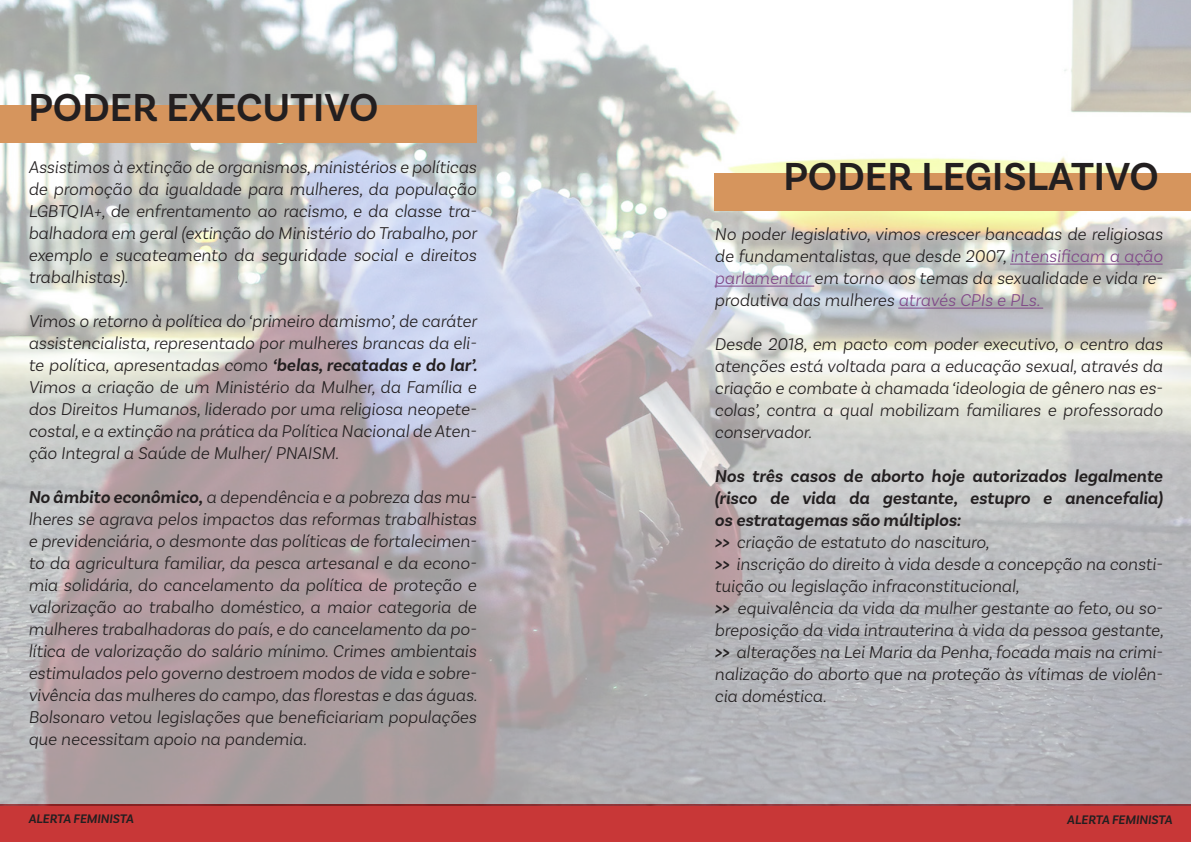
<style>
.page{position:relative;width:1191px;height:842px;background:#fff}
.page>*{position:absolute;margin:0;border:0;box-sizing:border-box;transform-origin:0 0}
.t1{font:600 41px "Basic Sans";color:#231f20}
.t2{font:italic 300 18px/22px "Basic Sans";color:#231f20;text-align:justify}
.t3{font:italic 600 18px/22px "Basic Sans";color:#231f20;text-align:justify}
.t4{font:italic 600 13px "Basic Sans";color:#231f20}
.s1{font-weight:600}
.s2{color:#804888}
</style>
<div class="page">
<div style="left:0;top:805px;width:1191px;height:37px;background:#c83737"></div>
<img style="left:0;top:0;width:1191px;height:806px">
<div style="left:714px;top:173px;width:477px;height:37px;background:#d6955d"></div>
<div style="left:0;top:105px;width:476px;height:37px;background:#d6955d"></div>
<hr style="left:1010px;top:264px;width:152px;height:1px;background:#804888">
<hr style="left:714px;top:286px;width:100px;height:1px;background:#804888">
<hr style="left:898px;top:308px;width:145px;height:1px;background:#804888">
<p class="t1" style="left:28px;top:83px;width:351px">PODER EXECUTIVO</p>
<p class="t2" style="left:28px;top:156px;width:450px">Assistimos à extinção de organismos, ministérios e políticas de promoção da igualdade para mulheres, da população LGBTQIA+, de enfrentamento ao racismo, e da classe tra&shy;balhadora em geral (extinção do Ministério do Trabalho, por exemplo e sucateamento da seguridade social e direitos trabalhistas).</p>
<p class="t2" style="left:28px;top:310px;width:450px">Vimos o retorno à política do ‘primeiro damismo’, de caráter assistencialista, representado por mulheres brancas da eli&shy;te política, apresentadas como <span class="s1">‘belas, recatadas e do lar’.<br></span>Vimos a criação de um Ministério da Mulher, da Família e dos Direitos Humanos, liderado por uma religiosa neopete&shy;costal, e a extinção na prática da Política Nacional de Aten&shy;ção Integral a Saúde de Mulher/ PNAISM.</p>
<p class="t2" style="left:28px;top:486px;width:450px"><span class="s1">No âmbito econômico,</span> a dependência e a pobreza das mu&shy;lheres se agrava pelos impactos das reformas trabalhistas e previdenciária, o desmonte das políticas de fortalecimen&shy;to da agricultura familiar, da pesca artesanal e da econo&shy;mia solidária, do cancelamento da política de proteção e valorização ao trabalho doméstico, a maior categoria de mulheres trabalhadoras do país, e do cancelamento da po&shy;lítica de valorização do salário mínimo. Crimes ambientais estimulados pelo governo destroem modos de vida e sobre&shy;vivência das mulheres do campo, das florestas e das águas.<br>Bolsonaro vetou legislações que beneficiariam populações que necessitam apoio na pandemia.</p>
<p class="t1" style="left:783px;top:152px;width:377px">PODER LEGISLATIVO</p>
<p class="t2" style="left:714px;top:223px;width:449px">No poder legislativo, vimos crescer bancadas de religiosas de fundamentalistas, que desde 2007, <span class="s2">intensificam a ação parlamentar</span> em torno aos temas da sexualidade e vida re&shy;produtiva das mulheres <span class="s2">através CPIs e PLs.</span></p>
<p class="t2" style="left:714px;top:333px;width:449px">Desde 2018, em pacto com poder executivo, o centro das atenções está voltada para a educação sexual, através da criação e combate à chamada ‘ideologia de gênero nas es&shy;colas’, contra a qual mobilizam familiares e professorado conservador.</p>
<p class="t3" style="left:714px;top:465px;width:449px">Nos três casos de aborto hoje autorizados legalmente (risco de vida da gestante, estupro e anencefalia) os estratagemas são múltiplos:</p>
<p class="t2" style="left:714px;top:531px;width:276px"><span class="s1">&gt;&gt;</span> criação de estatuto do nascituro,</p>
<p class="t2" style="left:714px;top:553px;width:449px"><span class="s1">&gt;&gt;</span> inscrição do direito à vida desde a concepção na consti&shy;tuição ou legislação infraconstitucional,</p>
<p class="t2" style="left:714px;top:597px;width:450px"><span class="s1">&gt;&gt;</span> equivalência da vida da mulher gestante ao feto, ou so&shy;breposição da vida intrauterina à vida da pessoa gestante,</p>
<p class="t2" style="left:714px;top:641px;width:449px"><span class="s1">&gt;&gt;</span> alterações na Lei Maria da Penha, focada mais na crimi&shy;nalização do aborto que na proteção às vítimas de violên&shy;cia doméstica.</p>
<p class="t4" style="left:28px;top:811px;width:107px">ALERTA FEMINISTA</p>
<p class="t4" style="left:1067px;top:812px;width:107px">ALERTA FEMINISTA</p>
</div>
